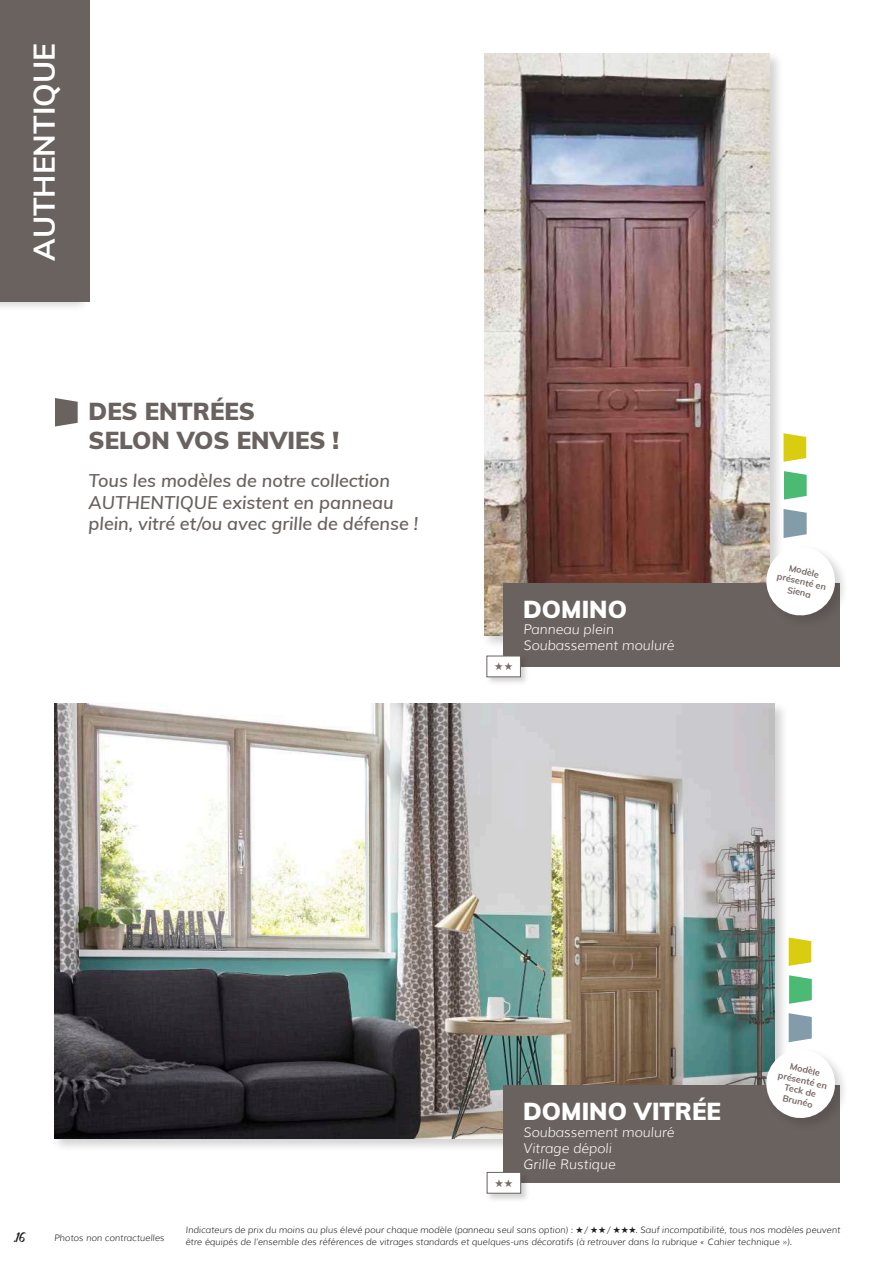
<style>
.page{position:relative;width:893px;height:1263px;background:#fff}
.page>*{position:absolute;margin:0;border:0;box-sizing:border-box;transform-origin:0 0}
.t1{font:700 30px "Muli";color:#fff}
.t2{font:900 24px/28.8px "Muli";color:#6a625f}
.t3{font:900 24px "Muli";color:#fff}
.t4{font:italic 600 18px/21.6px "Muli";color:#6a625f}
.t5{font:18px "Michland";color:#231f20}
.t6{font:italic 300 13.5px/16.2px "Muli";color:#fff}
.t7{font:10.5px "DejaVu Sans";color:#786965}
.t8{font:italic 300 9px/12px "Muli";color:#231f20}
.t9{font:700 9px/10.8px "Muli";color:#786965;text-align:center}
.s1{font-family:"DejaVu Sans";font-weight:400;font-style:normal}
</style>
<div class="page">
<div style="left:0;top:0;width:90px;height:312px;background:#231f20;opacity:.2"></div>
<div style="left:0;top:0;width:90px;height:301px;background:#6a625f"></div>
<hr style="left:892px;top:1053px;width:1px;height:210px;background:#4bc0b3">
<div style="left:482px;top:52px;width:301px;height:598px;background:#231f20;opacity:.2"></div>
<img style="left:484px;top:54px;width:285px;height:582px">
<div style="left:504px;top:583px;width:336px;height:83px;background:#6a625f"></div>
<div style="left:764px;top:545px;width:85px;height:84px;background:#231f20;opacity:.2"></div>
<svg style="left:783px;top:433px;width:23px;height:29px"></svg>
<svg style="left:784px;top:471px;width:23px;height:29px"></svg>
<svg style="left:763px;top:509px;width:75px;height:110px"></svg>
<div style="left:52px;top:701px;width:737px;height:452px;background:#231f20;opacity:.2"></div>
<img style="left:54px;top:703px;width:721px;height:435px">
<div style="left:504px;top:1085px;width:336px;height:98px;background:#6a625f"></div>
<div style="left:764px;top:1047px;width:85px;height:85px;background:#231f20;opacity:.2"></div>
<svg style="left:789px;top:937px;width:22px;height:29px"></svg>
<svg style="left:789px;top:975px;width:23px;height:29px"></svg>
<svg style="left:763px;top:1013px;width:75px;height:108px"></svg>
<svg style="left:55px;top:398px;width:23px;height:28px"></svg>
<div style="left:485px;top:655px;width:45px;height:31px;background:#231f20;opacity:.2"></div>
<div style="left:486px;top:656px;width:35px;height:21px;background:#fff;border:1px solid #6a625f"></div>
<div style="left:486px;top:1171px;width:44px;height:32px;background:#231f20;opacity:.2"></div>
<div style="left:487px;top:1172px;width:34px;height:21px;background:#fff;border:1px solid #6a625f"></div>
<h1 class="t1" style="left:22px;top:261px;width:219px;rotate:-90deg">AUTHENTIQUE</h1>
<h2 class="t2" style="left:89px;top:396px;width:252px">DES ENTRÉES<br>SELON VOS ENVIES !</h2>
<h3 class="t4" style="left:89px;top:469px;width:331px">Tous les modèles de notre collection<br>AUTHENTIQUE existent en panneau plein, vitré et/ou avec grille de défense !</h3>
<p class="t7" style="left:494px;top:657px;width:21px">★ ★</p>
<h2 class="t3" style="left:523px;top:591px;width:105px">DOMINO</h2>
<h3 class="t6" style="left:523px;top:621px;width:153px">Panneau plein<br>Soubassement mouluré</h3>
<p class="t9" style="left:781px;top:560px;width:51px;rotate:13deg">Modèle présenté en<br>Siena</p>
<p class="t7" style="left:494px;top:1174px;width:21px">★ ★</p>
<h2 class="t3" style="left:523px;top:1094px;width:199px">DOMINO VITRÉE</h2>
<h3 class="t6" style="left:523px;top:1124px;width:153px">Soubassement mouluré<br>Vitrage dépoli<br>Grille Rustique</h3>
<p class="t9" style="left:782px;top:1058px;width:51px;rotate:13deg">Modèle présenté en<br>Teck de<br>Brunéo</p>
<h3 class="t5" style="left:14px;top:1229px;width:14px">.16</h3>
<p class="t8" style="left:54px;top:1231px;width:112px">Photos non contractuelles</p>
<p class="t8" style="left:185px;top:1224px;width:656px">Indicateurs de prix du moins au plus élevé pour chaque modèle (panneau seul sans option) : <span class="s1">★</span> / <span class="s1">★ ★</span> / <span class="s1">★ ★ ★</span>. Sauf incompatibilité, tous nos modèles peuvent être équipés de l’ensemble des références de vitrages standards et quelques-uns décoratifs (à retrouver dans la rubrique « Cahier technique »).</p>
</div>
